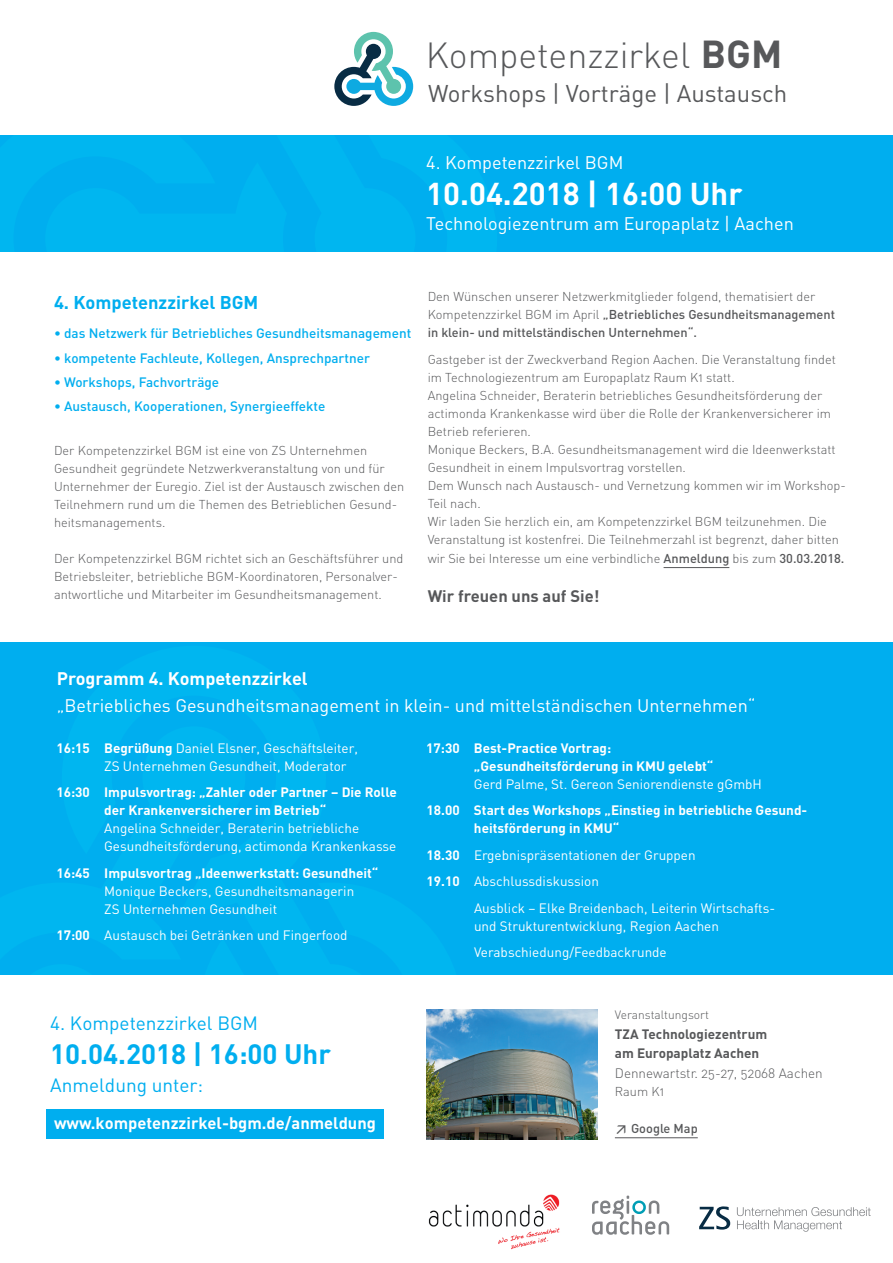
<style>
.page{position:relative;width:893px;height:1263px;background:#fff}
.page>*{position:absolute;margin:0;border:0;box-sizing:border-box;transform-origin:0 0}
.t1{font:300 35.85px "FFDIN";color:#57585a}
.t2{font:700 31.2px "FFDIN";color:#fff}
.t3{font:700 27.75px "FFDIN";color:#00aeef}
.t4{font:24px "FFDIN";color:#57585a}
.t5{font:19.05px "FFDIN";color:#00aeef}
.t6{font:700 18.3px "FFDIN";color:#00aeef}
.t7{font:18px "FFDIN";color:#fff}
.t8{font:700 18px "FFDIN";color:#fff}
.t9{font:700 16.5px "FFDIN";color:#fff}
.t10{font:700 16.5px "FFDIN";color:#57585a}
.t11{font:13.5px/18px "FFDIN";color:#fff}
.t12{font:700 13.5px/18px "FFDIN";color:#fff}
.t13{font:500 13.5px "FFDIN";color:#00aeef}
.t14{font:700 13.5px/19.5px "FFDIN";color:#57585a}
.t15{font:13.5px "FFDIN Light Alternate";color:#57585a}
.t16{font:12.75px/18px "FFDIN Light Alternate";color:#57585a}
.t17{font:500 12.75px/18px "FFDIN";color:#57585a}
.t18{font:12px "FFDIN Light Alternate";color:#57585a}
.s1{font-weight:700;font-size:38.55px}
.s2{font-family:"FFDIN Light Alternate";font-weight:400}
.s3{font-family:"FFDIN";font-weight:500}
.s4{font-weight:700}
</style>
<div class="page">
<div style="left:0;top:135px;width:893px;height:117px;background:#00aeef"></div>
<svg style="left:334px;top:32px;width:79px;height:74px"></svg>
<hr style="left:664px;top:567px;width:65px;height:1px;background:#57585a">
<div style="left:0;top:642px;width:893px;height:333px;background:#00aeef"></div>
<img style="left:427px;top:1009px;width:170px;height:130px">
<hr style="left:615px;top:1137px;width:83px;height:1px;background:#57585a">
<div style="left:47px;top:1109px;width:337px;height:30px;background:#00aeef"></div>
<svg style="left:737px;top:1207px;width:134px;height:25px"></svg>
<svg style="left:699px;top:1206px;width:31px;height:23px"></svg>
<svg style="left:592px;top:1195px;width:77px;height:40px"></svg>
<img style="left:428px;top:1194px;width:132px;height:56px">
<h1 class="t1" style="left:426px;top:33px;width:358px">Kompetenzzirkel <span class="s1">BGM</span></h1>
<h3 class="t4" style="left:428px;top:79px;width:361px">Workshops | Vorträge | Austausch</h3>
<h3 class="t7" style="left:426px;top:151px;width:199px">4. Kompetenzzirkel BGM</h3>
<h2 class="t2" style="left:426px;top:173px;width:318px">10.04.2018 | 16:00 Uhr</h2>
<h3 class="t7" style="left:426px;top:212px;width:369px">Technologiezentrum am Europaplatz | Aachen</h3>
<h3 class="t6" style="left:54px;top:290px;width:206px">4. Kompetenzzirkel BGM</h3>
<p class="t13" style="left:54px;top:325px;width:359px">• das Netzwerk für Betriebliches Gesundheitsmanagement</p>
<p class="t13" style="left:54px;top:349px;width:318px">• kompetente Fachleute, Kollegen, Ansprechpartner</p>
<p class="t13" style="left:54px;top:373px;width:167px">• Workshops, Fachvorträge</p>
<p class="t13" style="left:54px;top:398px;width:273px">• Austausch, Kooperationen, Synergieeffekte</p>
<p class="t16" style="left:54px;top:442px;width:352px">Der Kompetenzzirkel BGM ist eine von ZS Unternehmen Gesundheit gegründete Netzwerkveranstaltung von und für Unternehmer der Euregio. Ziel ist der Austausch zwischen den Teilnehmern rund um die Themen des Betrieblichen Gesund&shy;heitsmanagements.</p>
<p class="t16" style="left:54px;top:550px;width:351px">Der Kompetenzzirkel BGM richtet sich an Geschäftsführer und<br>Betriebsleiter, betriebliche BGM-Koordinatoren, Personalver&shy;antwortliche und Mitarbeiter im Gesundheitsmanagement.</p>
<p class="t16" style="left:428px;top:287px;width:389px">Den Wünschen unserer Netzwerkmitglieder folgend, thematisiert der</p>
<p class="t17" style="left:428px;top:305px;width:409px"><span class="s2">Kompetenzzirkel BGM im April</span> „Betriebliches Gesundheitsmanagement in klein- und mittelständischen Unternehmen“.</p>
<p class="t16" style="left:428px;top:350px;width:420px">Gastgeber ist der Zweckverband Region Aachen. Die Veranstaltung findet im Technologiezentrum am Europaplatz Raum K1 statt.<br>Angelina Schneider, Beraterin betriebliches Gesundheitsförderung der actimonda Krankenkasse wird über die Rolle der Krankenversicherer im Betrieb referieren.<br>Monique Beckers, B.A. Gesundheitsmanagement wird die Ideenwerkstatt Gesundheit in einem Impulsvortrag vorstellen.<br>Dem Wunsch nach Austausch- und Vernetzung kommen wir im Workshop-Teil nach.<br>Wir laden Sie herzlich ein, am Kompetenzzirkel BGM teilzunehmen. Die Veranstaltung ist kostenfrei. Die Teilnehmerzahl ist begrenzt, daher bitten</p>
<p class="t16" style="left:428px;top:549px;width:418px">wir Sie bei Interesse um eine verbindliche <span class="s3">Anmeldung</span> bis zum <span class="s3">30.03.2018.</span></p>
<p class="t10" style="left:428px;top:585px;width:173px">Wir freuen uns auf Sie!</p>
<h3 class="t8" style="left:57px;top:667px;width:252px">Programm 4. Kompetenzzirkel</h3>
<h3 class="t7" style="left:57px;top:694px;width:700px">„Betriebliches Gesundheitsmanagement in klein- und mittelständischen Unternehmen“</h3>
<p class="t11" style="left:104px;top:738px;width:255px;text-indent:-48px"><span class="s4">16:15 Begrüßung</span> Daniel Elsner, Geschäftsleiter,<br>ZS Unternehmen Gesundheit, Moderator</p>
<p class="t12" style="left:104px;top:783px;width:294px;text-indent:-48px">16:30 Impulsvortrag: „Zahler oder Partner – Die Rolle der Krankenversicherer im Betrieb“</p>
<p class="t11" style="left:104px;top:819px;width:294px">Angelina Schneider, Beraterin betriebliche<br>Gesundheitsförderung, actimonda Krankenkasse</p>
<p class="t12" style="left:56px;top:863px;width:323px">16:45 Impulsvortrag „Ideenwerkstatt: Gesundheit“</p>
<p class="t11" style="left:104px;top:881px;width:252px">Monique Beckers, Gesundheitsmanagerin<br>ZS Unternehmen Gesundheit</p>
<p class="t11" style="left:56px;top:926px;width:293px"><span class="s4">17:00</span> Austausch bei Getränken und Fingerfood</p>
<h3 class="t5" style="left:50px;top:1011px;width:209px">4. Kompetenzzirkel BGM</h3>
<h3 class="t3" style="left:50px;top:1036px;width:282px">10.04.2018 | 16:00 Uhr</h3>
<h3 class="t5" style="left:50px;top:1073px;width:155px">Anmeldung unter:</h3>
<p class="t9" style="left:54px;top:1112px;width:323px">www.kompetenzzirkel-bgm.de/anmeldung</p>
<p class="t12" style="left:474px;top:738px;width:241px;text-indent:-48px">17:30 Best-Practice Vortrag: „Gesundheitsförderung in KMU gelebt“</p>
<p class="t11" style="left:474px;top:774px;width:290px">Gerd Palme, St. Gereon Seniorendienste gGmbH</p>
<p class="t12" style="left:474px;top:801px;width:335px;text-indent:-47px">18.00 Start des Workshops „Einstieg in betriebliche Gesund&shy;heitsförderung in KMU“</p>
<p class="t11" style="left:427px;top:841px;width:271px;line-height:26.5px"><span class="s4">18.30</span> Ergebnispräsentationen der Gruppen<br><span class="s4">19.10</span> Abschlussdiskussion</p>
<p class="t11" style="left:474px;top:898px;width:303px">Ausblick – Elke Breidenbach, Leiterin Wirtschafts&shy;und Strukturentwicklung, Region Aachen</p>
<p class="t11" style="left:474px;top:943px;width:194px">Verabschiedung/Feedbackrunde</p>
<p class="t18" style="left:615px;top:1007px;width:96px">Veranstaltungsort</p>
<p class="t14" style="left:615px;top:1024px;width:154px">TZA Technologiezentrum am Europaplatz Aachen</p>
<p class="t15" style="left:615px;top:1064px;width:209px">Dennewartstr. 25-27, 52068 Aachen</p>
<p class="t16" style="left:615px;top:1082px;width:51px">Raum K1</p>
<p class="t17" style="left:615px;top:1119px;width:84px">≥ Google Map</p>
</div>
